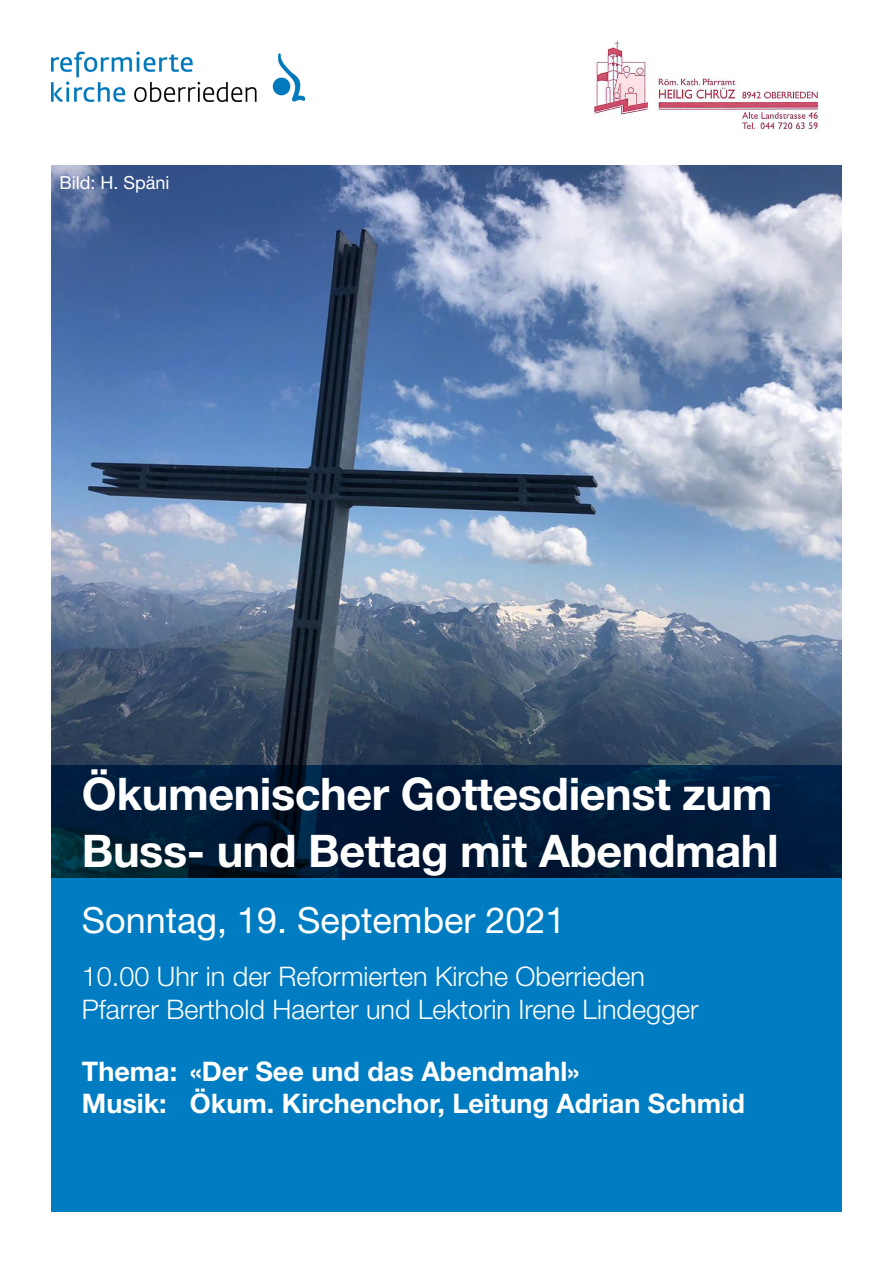
<style>
.page{position:relative;width:893px;height:1263px;background:#fff}
.page>*{position:absolute;margin:0;border:0;box-sizing:border-box;transform-origin:0 0}
.Titelzeile_55_Roman{font:700 45px/57px "Helvetica Neue LT Pro";letter-spacing:-.01em;color:#fff}
.Titelzeile_55_Roman-2{font:36px "Helvetica Neue LT Pro";color:#fff}
.Titelzeile_75_Bold_W{font:300 27px/32.4px "Helvetica Neue LT Pro";color:#fff}
.Text_75_Bold_Wiess{font:700 27px "Helvetica Neue LT Pro";color:#fff}
.t1{font:18px "Helvetica Neue LT Pro";color:#fff}
</style>
<div class="page">
<img style="left:51px;top:166px;width:791px;height:599px">
<div style="left:51px;top:878px;width:791px;height:334px;background:#007cc2"></div>
<svg style="left:51px;top:765px;width:791px;height:113px;background:#001a38"></svg>
<img style="left:51px;top:51px;width:254px;height:50px">
<img style="left:594px;top:40px;width:225px;height:91px">
<p class="t1" style="left:60px;top:172px;width:112px">Bild: H. Späni</p>
<p class="Titelzeile_55_Roman" style="left:82px;top:764px;width:698px">Ökumenischer Gottesdienst zum<br>Buss- und Bettag mit Abendmahl</p>
<p class="Titelzeile_55_Roman-2" style="left:82px;top:898px;width:485px">Sonntag, 19. September 2021</p>
<p class="Titelzeile_75_Bold_W" style="left:82px;top:960px;width:618px">10.00 Uhr in der Reformierten Kirche Oberrieden<br>Pfarrer Berthold Haerter und Lektorin Irene Lindegger</p>
<p class="Text_75_Bold_Wiess" style="left:82px;top:1054px;width:499px">Thema: «Der See und das Abendmahl»</p>
<p class="Text_75_Bold_Wiess" style="left:82px;top:1086px;width:664px">Musik: Ökum. Kirchenchor, Leitung Adrian Schmid</p>
</div>
